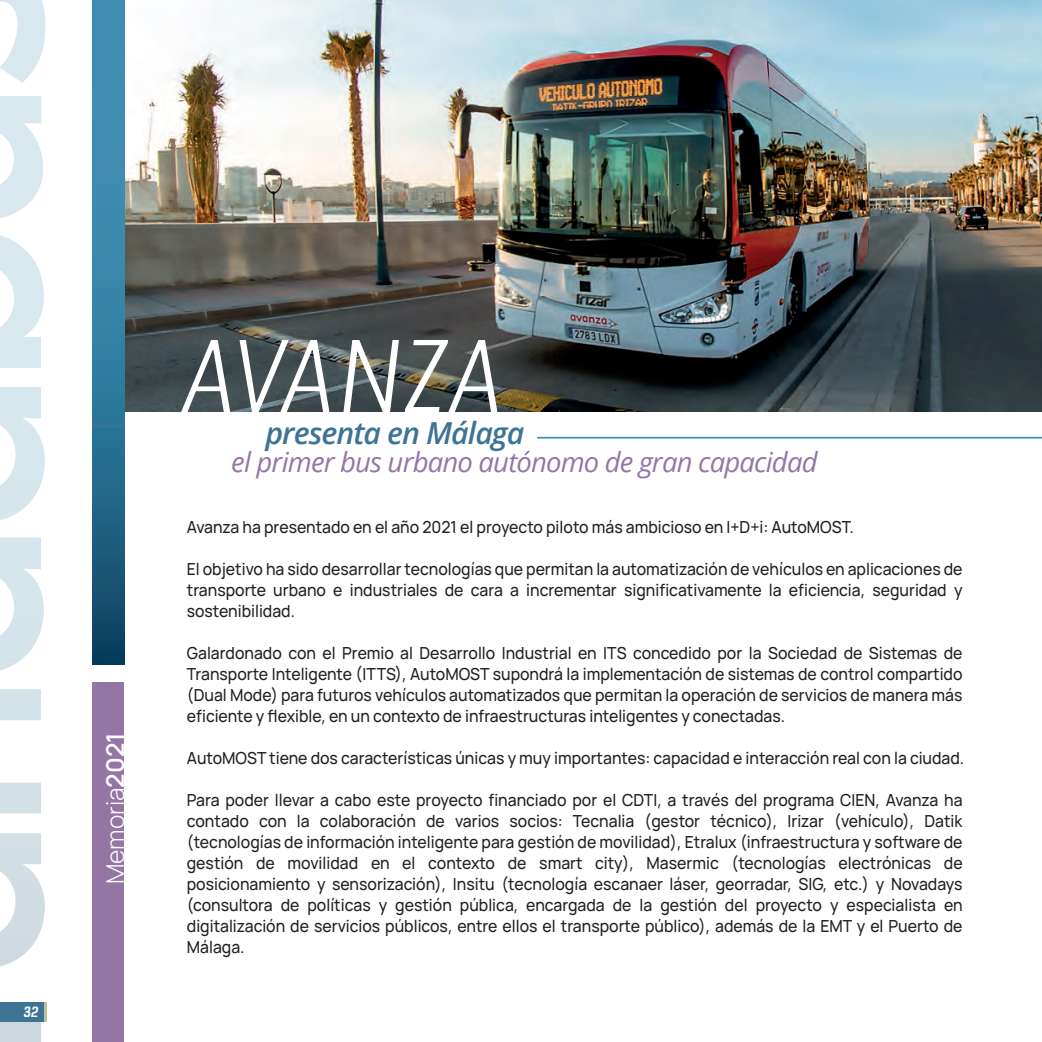
<style>
.page{position:relative;width:1042px;height:1042px;background:#fff}
.page>*{position:absolute;margin:0;border:0;box-sizing:border-box;transform-origin:0 0}
.t1{font:italic 300 103.08px "Kondes";letter-spacing:-.005em;color:#fff}
.t2{font:italic 600 30.28px "Open Sans";letter-spacing:-.03em;color:#3d7394}
.t3{font:italic 27.47px "Open Sans";letter-spacing:-.03em;color:#9476a6}
.t4{font:300 24.68px "Hauora";color:#fff}
.t5{font:500 16.62px/21px "Hauora";color:#231f20;text-align:justify;scale:.95 1}
.t6{font:italic 600 14.88px "Kondes";color:#fff}
.s1{font-weight:600}
</style>
<div class="page">
<img style="left:124px;top:0;width:918px;height:412px">
<div style="left:92px;top:682px;width:32px;height:360px;background:#9476a6"></div>
<svg style="left:92px;top:0;width:32px;height:665px;background:#2e7799"></svg>
<svg style="left:0;top:689px;width:41px;height:124px"></svg>
<svg style="left:0;top:538px;width:44px;height:133px"></svg>
<svg style="left:0;top:387px;width:45px;height:133px"></svg>
<svg style="left:0;top:235px;width:44px;height:133px"></svg>
<svg style="left:0;top:96px;width:43px;height:122px"></svg>
<svg style="left:0;top:0;width:46px;height:83px"></svg>
<svg style="left:0;top:833px;width:45px;height:209px"></svg>
<hr style="left:537px;top:437px;width:505px;height:1px;background:#3f8eb2">
<div style="left:0;top:1002px;width:44px;height:20px;background:#3d7394"></div>
<hr style="left:44px;top:1002px;width:3px;height:20px;background:#bbc194">
<p class="t6" style="left:23px;top:1002px;width:17px">32</p>
<h3 class="t4" style="left:97px;top:884px;width:153px;rotate:-90deg">Memoria<span class="s1">2021</span></h3>
<h1 class="t1" style="left:177px;top:314px;width:326px">AVANZA</h1>
<h2 class="t2" style="left:265px;top:412px;width:260px">presenta en Málaga</h2>
<h3 class="t3" style="left:231px;top:443px;width:588px">el primer bus urbano autónomo de gran capacidad</h3>
<p class="t5" style="left:187px;top:515px;width:703px">Avanza ha presentado en el año 2021 el proyecto piloto más ambicioso en I+D+i: AutoMOST.</p>
<p class="t5" style="left:187px;top:557px;width:818px">El objetivo ha sido desarrollar tecnologías que permitan la automatización de vehículos en aplicaciones de transporte urbano e industriales de cara a incrementar significativamente la eficiencia, seguridad y sostenibilidad.</p>
<p class="t5" style="left:187px;top:641px;width:818px">Galardonado con el Premio al Desarrollo Industrial en ITS concedido por la Sociedad de Sistemas de Transporte Inteligente (ITTS), AutoMOST supondrá la implementación de sistemas de control compartido (Dual Mode) para futuros vehículos automatizados que permitan la operación de servicios de manera más eficiente y flexible, en un contexto de infraestructuras inteligentes y conectadas.</p>
<p class="t5" style="left:187px;top:746px;width:820px">AutoMOST tiene dos características únicas y muy importantes: capacidad e interacción real con la ciudad.</p>
<p class="t5" style="left:187px;top:788px;width:818px">Para poder llevar a cabo este proyecto financiado por el CDTI, a través del programa CIEN, Avanza ha contado con la colaboración de varios socios: Tecnalia (gestor técnico), Irizar (vehículo), Datik (tecnologías de información inteligente para gestión de movilidad), Etralux (infraestructura y software de gestión de movilidad en el contexto de smart city), Masermic (tecnologías electrónicas de posicionamiento y sensorización), Insitu (tecnología escanaer láser, georradar, SIG, etc.) y Novadays (consultora de políticas y gestión pública, encargada de la gestión del proyecto y especialista en digitalización de servicios públicos, entre ellos el transporte público), además de la EMT y el Puerto de Málaga.</p>
</div>
